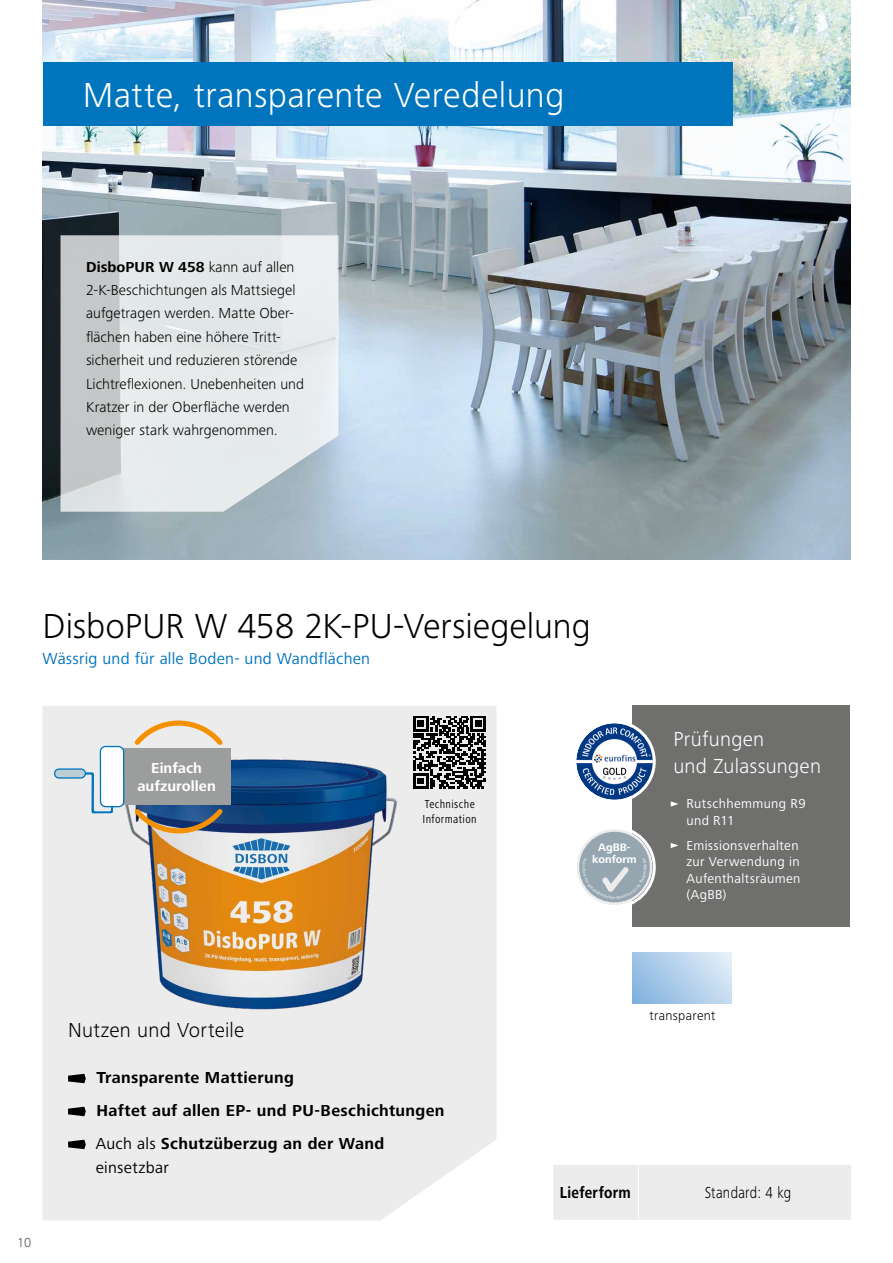
<style>
.page{position:relative;width:893px;height:1263px;background:#fff}
.page>*{position:absolute;margin:0;border:0;box-sizing:border-box;transform-origin:0 0}
.t1{font:300 36px "Frutiger Next LTW1 G";color:#000}
.t2{font:300 36px "Frutiger Next LTW1 G";letter-spacing:.01em;color:#fff}
.t3{font:300 21px/27px "Frutiger Next LTW1 G";letter-spacing:.015em;color:#fff}
.t4{font:300 21px "Frutiger Next LTW1 G";letter-spacing:.015em;color:#000}
.t5{font:700 16.5px/33px "Frutiger Next LTW1 G";letter-spacing:.02em;color:#000}
.t6{font:16.5px "Frutiger Next LTW1 G";letter-spacing:.015em;color:#0075be}
.t7{font:300 16.5px "Frutiger Next LTW1 G";letter-spacing:.02em;color:#000;scale:.85 1}
.t8{font:16.5px "Frutiger Next LTW1 G";letter-spacing:.02em;color:#000}
.t9{font:700 16.5px "Frutiger Next LTW1 G";letter-spacing:.02em;color:#000;scale:.85 1}
.t10{font:300 15px/23.4px "Frutiger Next LTW1 G";letter-spacing:.005em;color:#000}
.t11{font:700 15px/18px "Frutiger Next LTW1 G";letter-spacing:.005em;color:#fff;text-align:center}
.t12{font:13.5px/16.5px "Frutiger Next LTW1 G";letter-spacing:.025em;color:#fff}
.t13{font:300 13.5px "Frutiger Next LTW1 G";letter-spacing:.02em;color:#000}
.t14{font:300 13.5px "Frutiger Next LTW1 G";color:#565656}
.t15{font:condensed 12px/15px "Frutiger Next LTW1 G";letter-spacing:.03em;color:#000}
.t16{font:700 11.25px/12.3px "Frutiger Next LTW1 G";color:#fff;text-align:center}
.t17{font:4.35px "Frutiger Next LTW1 G";color:#fff}
.s1{font-weight:700}
.s2{font-weight:400}
</style>
<div class="page">
<div style="left:43px;top:706px;width:453px;height:514px;background:#ececed"></div>
<img style="left:81px;top:743px;width:360px;height:417px">
<img style="left:43px;top:0;width:807px;height:560px">
<svg style="left:61px;top:235px;width:277px;height:277px;background:#dbe0e2"></svg>
<svg style="left:68px;top:1074px;width:18px;height:9px"></svg>
<svg style="left:68px;top:1107px;width:18px;height:9px"></svg>
<svg style="left:68px;top:1140px;width:18px;height:9px"></svg>
<svg style="left:130px;top:718px;width:97px;height:118px;background:#aca8a1"></svg>
<div style="left:123px;top:749px;width:108px;height:56px;background:#9c9d9d"></div>
<svg style="left:77px;top:772px;width:36px;height:41px"></svg>
<div style="left:100px;top:746px;width:24px;height:61px;background:#fff;border-radius:5px"></div>
<div style="left:100px;top:746px;width:24px;height:61px;border:1px solid #0075be;border-radius:5px"></div>
<div style="left:55px;top:769px;width:30px;height:9px;background:#bdcdd6;border-radius:4px"></div>
<div style="left:54px;top:768px;width:32px;height:11px;border:1px solid #0075be;border-radius:4px"></div>
<div style="left:43px;top:62px;width:689px;height:63px;background:#0075be"></div>
<div style="left:632px;top:706px;width:218px;height:221px;background:#6f6f6e"></div>
<svg style="left:671px;top:801px;width:7px;height:5px"></svg>
<svg style="left:671px;top:843px;width:7px;height:5px"></svg>
<svg style="left:632px;top:952px;width:100px;height:51px;background:#b3d0eb"></svg>
<div style="left:553px;top:1165px;width:298px;height:55px;background:#ececed"></div>
<hr style="left:638px;top:1165px;width:1px;height:55px;background:#fff">
<svg style="left:411px;top:714px;width:78px;height:78px;background:#6c6c6d"></svg>
<div style="left:577px;top:829px;width:75px;height:76px;background:#ececed;border-radius:50%"></div>
<div style="left:573px;top:826px;width:83px;height:82px;border:3px solid #fff;border-radius:50%"></div>
<img style="left:576px;top:723px;width:77px;height:77px;border-radius:38px">
<div style="left:573px;top:720px;width:83px;height:83px;border:3px solid #fff;border-radius:50%"></div>
<svg style="left:579px;top:832px;width:71px;height:70px"></svg>
<h1 class="t2" style="left:83px;top:74px;width:483px">Matte, transparente Veredelung</h1>
<p class="t10" style="left:86px;top:255px;width:220px"><span class="s1">DisboPUR W 458</span> kann auf allen 2-K-Beschichtungen als Mattsiegel aufgetragen werden. Matte Ober&shy;flächen haben eine höhere Tritt&shy;sicherheit und reduzieren störende Lichtreflexionen. Unebenheiten und Kratzer in der Oberfläche werden weniger stark wahrgenommen.</p>
<h1 class="t1" style="left:43px;top:606px;width:550px">DisboPUR W 458 2K-PU-Versiegelung</h1>
<p class="t6" style="left:43px;top:649px;width:329px">Wässrig und für alle Boden- und Wandflächen</p>
<p class="t11" style="left:137px;top:759px;width:80px">Einfach aufzurollen</p>
<p class="t15" style="left:423px;top:796px;width:56px">Technische<br>Information</p>
<p class="t16" style="left:592px;top:841px;width:46px">AgBB&shy;konform</p>
<p class="t17" style="left:642px;top:868px;width:4px;rotate:-90deg">u</p>
<h2 class="t3" style="left:673px;top:726px;width:149px">Prüfungen<br>und Zulassungen</h2>
<p class="t12" style="left:686px;top:796px;width:121px">Rutschhemmung R9 und R11</p>
<p class="t12" style="left:686px;top:838px;width:115px">Emissionsverhalten zur Verwendung in<br>Aufenthaltsräumen (AgBB)</p>
<p class="t14" style="left:17px;top:1235px;width:16px">10</p>
<h2 class="t4" style="left:68px;top:1018px;width:178px">Nutzen und Vorteile</h2>
<p class="t5" style="left:96px;top:1062px;width:350px">Transparente Mattierung<br>Haftet auf allen EP- und PU-Beschichtungen<br><span class="s2">Auch als</span> Schutzüberzug an der Wand</p>
<p class="t8" style="left:96px;top:1158px;width:75px">einsetzbar</p>
<p class="t13" style="left:649px;top:1008px;width:67px">transparent</p>
<p class="t9" style="left:560px;top:1183px;width:85px">Lieferform</p>
<p class="t7" style="left:705px;top:1183px;width:103px">Standard: 4 kg</p>
</div>
